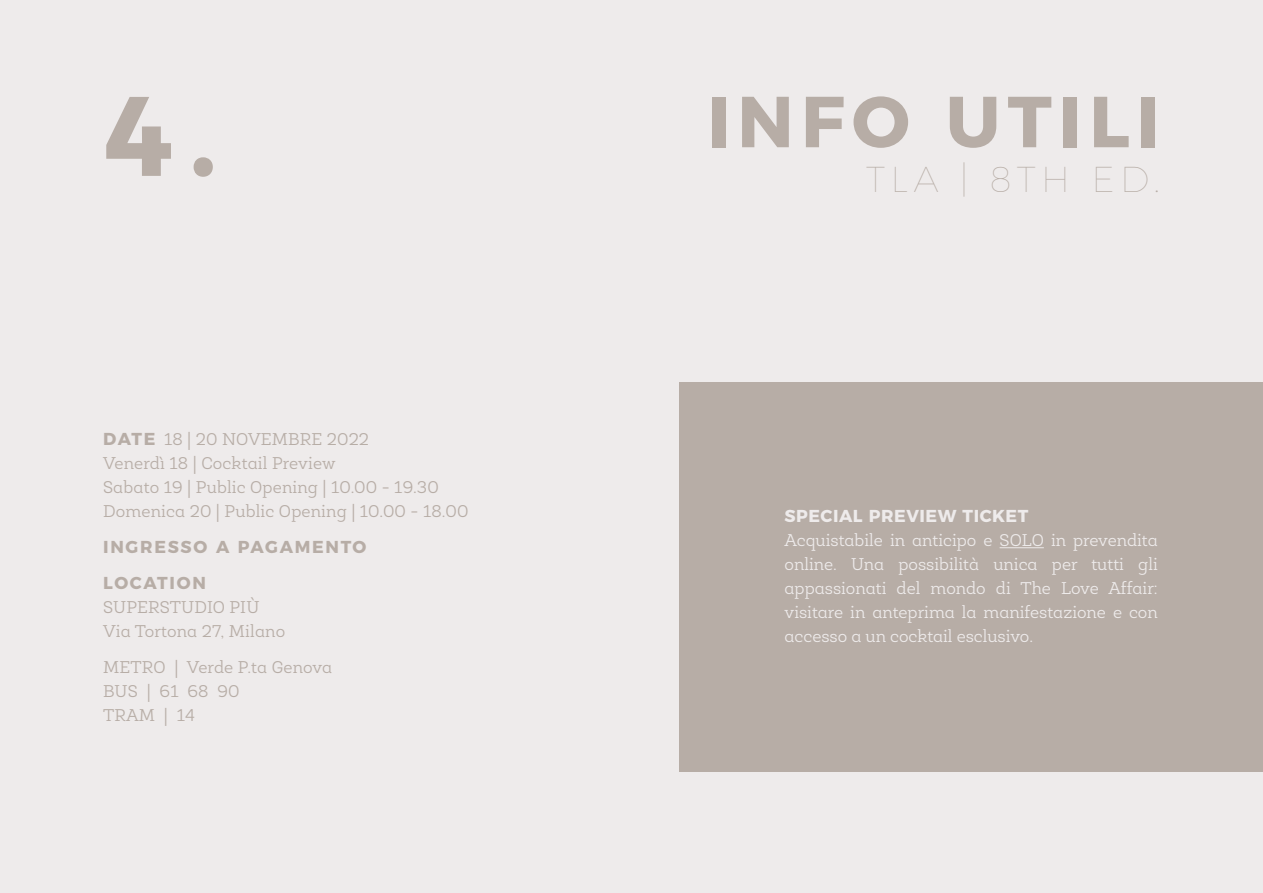
<style>
.page{position:relative;width:1263px;height:893px;background:#eeebeb}
.page>*{position:absolute;margin:0;border:0;box-sizing:border-box;transform-origin:0 0}
.t1{font:700 112.5px "Montserrat";color:#b7ada6}
.t2{font:700 72px "Montserrat";letter-spacing:.1em;color:#b7ada6}
.t3{font:100 36px "Montserrat";letter-spacing:.15em;color:#b7ada6}
.t4{font:300 17.25px/24px "Roble Alt";letter-spacing:.01em;color:#b7ada6}
.t5{font:300 17.25px/24px "Roble Alt";color:#eeebeb;text-align:justify}
.t6{font:700 17.25px/36px "Montserrat";letter-spacing:.1em;color:#b7ada6}
.t7{font:700 17.25px "Montserrat";letter-spacing:.03em;color:#eeebeb}
.s1{font-family:"Montserrat";font-weight:700}
</style>
<div class="page">
<div style="left:679px;top:383px;width:584px;height:389px;background:#b7ada6"></div>
<hr style="left:999px;top:547px;width:45px;height:1px;background:#eeebeb">
<h1 class="t1" style="left:103px;top:43px;width:115px">4.</h1>
<h2 class="t2" style="left:707px;top:62px;width:454px">INFO UTILI</h2>
<h3 class="t3" style="left:866px;top:153px;width:295px">TLA | 8TH ED.</h3>
<p class="t4" style="left:103px;top:427px;width:367px"><span class="s1">DATE</span> 18 | 20 NOVEMBRE 2022<br>Venerdì 18 | Cocktail Preview<br>Sabato 19 | Public Opening | 10.00 - 19.30<br>Domenica 20 | Public Opening | 10.00 - 18.00</p>
<p class="t6" style="left:103px;top:528px;width:265px">INGRESSO A PAGAMENTO<br>LOCATION</p>
<p class="t4" style="left:103px;top:595px;width:184px">SUPERSTUDIO PIÙ<br>Via Tortona 27, Milano</p>
<p class="t4" style="left:103px;top:655px;width:231px">METRO | Verde P.ta Genova<br>BUS | 61 68 90<br>TRAM | 14</p>
<p class="t7" style="left:784px;top:502px;width:245px">SPECIAL PREVIEW TICKET</p>
<p class="t5" style="left:784px;top:528px;width:375px">Acquistabile in anticipo e SOLO in prevendita online. Una possibilità unica per tutti gli appassionati del mondo di The Love Affair: visitare in anteprima la manifestazione e con accesso a un cocktail esclusivo.</p>
</div>
